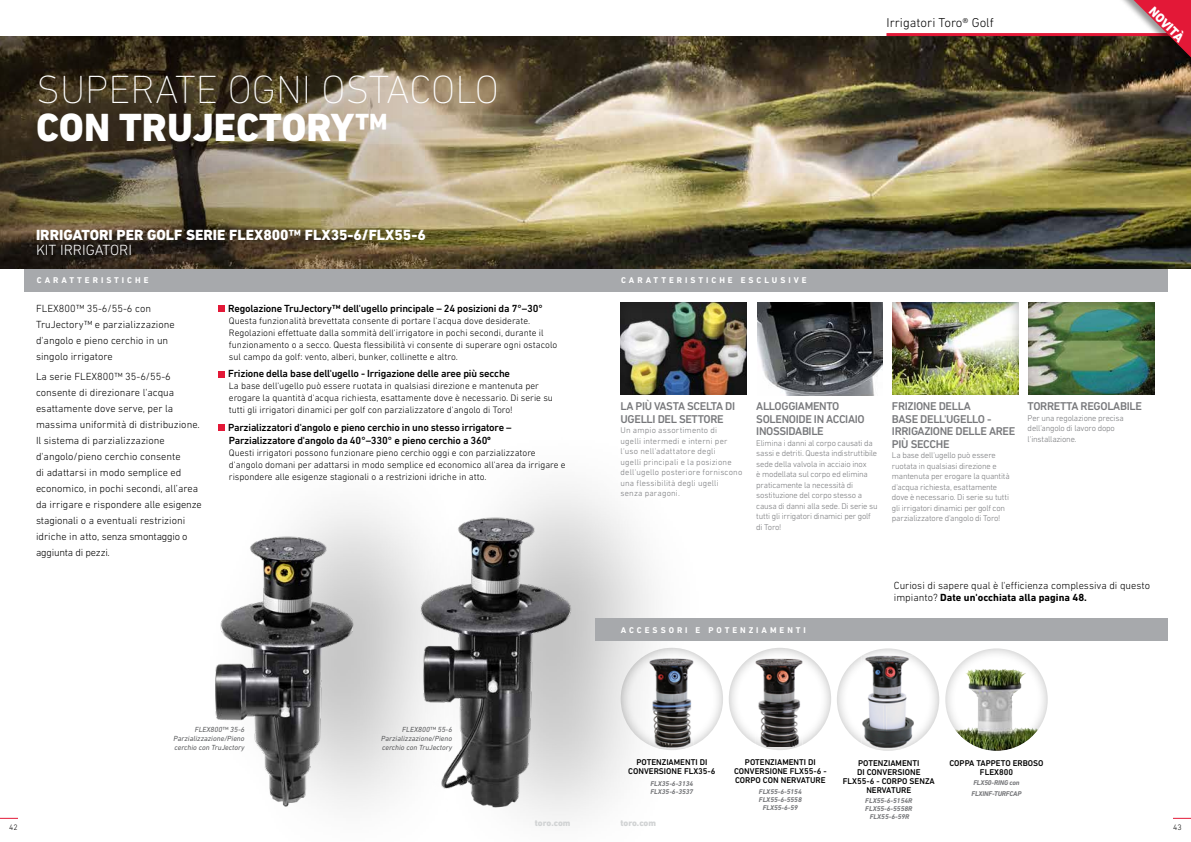
<style>
.page{position:relative;width:1191px;height:842px;background:#fff}
.page>*{position:absolute;margin:0;border:0;box-sizing:border-box;transform-origin:0 0}
.t1{font:200 40px "DIN Next LT Pro";color:#fff}
.t2{font:800 40px "DIN Next LT Pro";color:#fff}
.t3{font:800 15px "DIN Next LT Pro";color:#fff}
.t4{font:300 15px "DIN Next LT Pro";color:#fff}
.t5{font:300 13px "DIN Next LT Pro";color:#000}
.t6{font:800 13px "DIN Next LT Pro";color:#fff}
.t7{font:500 11.5px/12.5px "DIN Next LT Pro";letter-spacing:-.03em;color:#77787b}
.t8{font:300 10.5px/16px "DIN Next LT Pro";color:#000}
.t9{font:500 10.5px/13px "DIN Next LT Pro";letter-spacing:-.02em;color:#000}
.t10{font:300 9.5px/12px "DIN Next LT Pro";color:#000}
.t11{font:800 9px "DIN Next LT Pro";color:#d1d3d4}
.t12{font:300 8.5px/10.5px "DIN Next LT Pro";letter-spacing:-.02em;color:#77787b}
.t13{font:300 8.5px/10.5px "DIN Next LT Pro";letter-spacing:.02em;color:#77787b}
.t14{font:500 8.5px/9px "DIN Next LT Pro";color:#000;text-align:center}
.t15{font:700 8.5px "DIN Next LT Pro";letter-spacing:.35em;color:#fff}
.t16{font:300 8px "DIN Next LT Pro";color:#000}
.t17{font:italic 7.5px/9px "DIN Next LT Pro";color:#58595b;text-align:justify}
.t18{font:italic 700 7px/8px "DIN Next LT Pro";color:#77787b;text-align:center}
.t19{font:italic 700 7px/10.5px "DIN Next LT Pro";letter-spacing:-.02em;color:#77787b}
.s1{font-weight:700}
</style>
<div class="page">
<img style="left:576px;top:36px;width:615px;height:232px">
<img style="left:0;top:36px;width:576px;height:232px">
<div style="left:24px;top:269px;width:1143px;height:23px;background:#a7a9ac"></div>
<div style="left:620px;top:302px;width:128px;height:93px;background:#000;opacity:.3"></div>
<div style="left:836px;top:647px;width:104px;height:104px;background:#000;opacity:.3"></div>
<div style="left:620px;top:647px;width:104px;height:103px;background:#000;opacity:.3"></div>
<div style="left:728px;top:647px;width:104px;height:103px;background:#000;opacity:.3"></div>
<div style="left:199px;top:447px;width:297px;height:395px;background:#000;opacity:.3"></div>
<img style="left:210px;top:529px;width:155px;height:301px">
<div style="left:407px;top:428px;width:306px;height:414px;background:#000;opacity:.3"></div>
<img style="left:419px;top:510px;width:155px;height:301px">
<div style="left:1027px;top:302px;width:128px;height:94px;background:#000;opacity:.3"></div>
<div style="left:945px;top:647px;width:103px;height:104px;background:#000;opacity:.3"></div>
<svg style="left:1173px;top:818px;width:18px;height:1px"></svg>
<svg style="left:0;top:818px;width:18px;height:1px"></svg>
<div style="left:595px;top:619px;width:573px;height:22px;background:#a7a9ac"></div>
<img style="left:757px;top:303px;width:125px;height:92px">
<div style="left:892px;top:301px;width:128px;height:94px;background:#000;opacity:.3"></div>
<hr style="left:886px;top:33px;width:305px;height:3px;background:#e31837">
<div style="left:218px;top:305px;width:6px;height:7px;background:#e31837"></div>
<svg style="left:218px;top:371px;width:6px;height:6px"></svg>
<div style="left:218px;top:424px;width:6px;height:7px;background:#e31837"></div>
<div style="left:1115px;top:0;width:76px;height:75px;background:#000;opacity:.4"></div>
<svg style="left:1133px;top:0;width:58px;height:57px;background:#a73a46"></svg>
<h1 class="t1" style="left:36px;top:66px;width:464px">SUPERATE OGNI OSTACOLO</h1>
<h1 class="t2" style="left:36px;top:103px;width:354px">CON TRUJECTORY™</h1>
<h3 class="t5" style="left:886px;top:15px;width:109px">Irrigatori Toro® Golf</h3>
<h3 class="t6" style="left:1156px;top:4px;width:45px;rotate:45deg">NOVITÀ</h3>
<h2 class="t3" style="left:36px;top:226px;width:391px">IRRIGATORI PER GOLF SERIE FLEX800™ FLX35-6/FLX55-6</h2>
<h2 class="t4" style="left:36px;top:241px;width:98px">KIT IRRIGATORI</h2>
<p class="t15" style="left:37px;top:276px;width:113px">CARATTERISTICHE</p>
<p class="t15" style="left:621px;top:276px;width:187px">CARATTERISTICHE ESCLUSIVE</p>
<p class="t8" style="left:36px;top:300px;width:140px">FLEX800™ 35-6/55-6 con<br>TruJectory™ e parzializzazione d'angolo e pieno cerchio in un singolo irrigatore</p>
<p class="t8" style="left:36px;top:369px;width:167px">La serie FLEX800™ 35-6/55-6 consente di direzionare l'acqua esattamente dove serve, per la massima uniformità di distribuzione.<br>Il sistema di parzializzazione d'angolo/pieno cerchio consente<br>di adattarsi in modo semplice ed economico, in pochi secondi, all’area da irrigare e rispondere alle esigenze stagionali o a eventuali restrizioni idriche in atto, senza smontaggio o aggiunta di pezzi.</p>
<p class="t9" style="left:228px;top:302px;width:316px">Regolazione TruJectory™ dell'ugello principale – 24 posizioni da 7°–30°</p>
<p class="t10" style="left:229px;top:314px;width:330px">Questa funzionalità brevettata consente di portare l'acqua dove desiderate.<br>Regolazioni effettuate dalla sommità dell'irrigatore in pochi secondi, durante il funzionamento o a secco. Questa flessibilità vi consente di superare ogni ostacolo sul campo da golf: vento, alberi, bunker, collinette e altro.</p>
<p class="t9" style="left:228px;top:367px;width:283px">Frizione della base dell'ugello - Irrigazione delle aree più secche</p>
<p class="t10" style="left:229px;top:380px;width:326px">La base dell'ugello può essere ruotata in qualsiasi direzione e mantenuta per erogare la quantità d'acqua richiesta, esattamente dove è necessario. Di serie su tutti gli irrigatori dinamici per golf con parzializzatore d'angolo di Toro!</p>
<p class="t9" style="left:228px;top:421px;width:285px">Parzializzatori d'angolo e pieno cerchio in uno stesso irrigatore –<br>Parzializzatore d'angolo da 40°–330° e pieno cerchio a 360º</p>
<p class="t10" style="left:229px;top:446px;width:338px">Questi irrigatori possono funzionare pieno cerchio oggi e con parzializzatore d'angolo domani per adattarsi in modo semplice ed economico all'area da irrigare e rispondere alle esigenze stagionali o a restrizioni idriche in atto.</p>
<p class="t7" style="left:620px;top:400px;width:116px">LA PIÙ VASTA SCELTA DI<br>UGELLI DEL SETTORE</p>
<p class="t13" style="left:620px;top:425px;width:123px">Un ampio assortimento di<br>ugelli intermedi e interni per l'uso nell'adattatore degli<br>ugelli principali e la posizione dell'ugello posteriore forniscono una flessibilità degli ugelli senza paragoni.</p>
<p class="t7" style="left:756px;top:400px;width:110px">ALLOGGIAMENTO<br>SOLENOIDE IN ACCIAIO<br>INOSSIDABILE</p>
<p class="t12" style="left:756px;top:438px;width:123px">Elimina i danni al corpo causati da sassi e detriti. Questa indistruttibile sede della valvola in acciaio inox<br>è modellata sul corpo ed elimina praticamente la necessità di sostituzione del corpo stesso a causa di danni alla sede. Di serie su tutti gli irrigatori dinamici per golf di Toro!</p>
<p class="t15" style="left:621px;top:625px;width:186px">ACCESSORI E POTENZIAMENTI</p>
<p class="t7" style="left:892px;top:400px;width:125px">FRIZIONE DELLA<br>BASE DELL'UGELLO -<br>IRRIGAZIONE DELLE AREE<br>PIÙ SECCHE</p>
<p class="t12" style="left:892px;top:450px;width:119px">La base dell'ugello può essere ruotata in qualsiasi direzione e mantenuta per erogare la quantità d'acqua richiesta, esattamente dove è necessario. Di serie su tutti gli irrigatori dinamici per golf con parzializzatore d'angolo di Toro!</p>
<p class="t7" style="left:1027px;top:400px;width:116px">TORRETTA REGOLABILE</p>
<p class="t12" style="left:1027px;top:413px;width:98px">Per una regolazione precisa dell’angolo di lavoro dopo l'installazione.</p>
<p class="t8" style="left:894px;top:579px;width:258px;line-height:12.6px">Curiosi di sapere qual è l'efficienza complessiva di questo impianto? <span class="s1">Date un'occhiata alla pagina 48.</span></p>
<p class="t17" style="left:174px;top:725px;width:72px;text-indent:21px">FLEX800™ 35-6<br>Parzializzazione/Pieno cerchio con TruJectory</p>
<p class="t17" style="left:381px;top:725px;width:72px;text-indent:21px">FLEX800™ 55-6<br>Parzializzazione/Pieno cerchio con TruJectory</p>
<p class="t14" style="left:628px;top:758px;width:89px">POTENZIAMENTI DI<br>CONVERSIONE FLX35-6</p>
<p class="t18" style="left:650px;top:780px;width:44px;text-align:left">FLX35-6-3134<br>FLX35-6-3537</p>
<p class="t14" style="left:734px;top:758px;width:94px">POTENZIAMENTI DI<br>CONVERSIONE FLX55-6 -<br>CORPO CON NERVATURE</p>
<p class="t18" style="left:759px;top:787px;width:44px">FLX55-6-5154<br>FLX55-6-5558<br>FLX55-6-59</p>
<p class="t14" style="left:949px;top:758px;width:96px">COPPA TAPPETO ERBOSO<br>FLEX800</p>
<p class="t19" style="left:971px;top:777px;width:52px">FLX50-RING con<br>FLXINF-TURFCAP</p>
<p class="t14" style="left:843px;top:758px;width:93px">POTENZIAMENTI<br>DI CONVERSIONE<br>FLX55‑6 - CORPO SENZA<br>NERVATURE</p>
<p class="t18" style="left:865px;top:797px;width:49px">FLX55-6-5154R<br>FLX55-6-5558R<br>FLX55-6-59R</p>
<p class="t11" style="left:535px;top:818px;width:37px">toro.com</p>
<p class="t11" style="left:620px;top:818px;width:37px">toro.com</p>
<p class="t16" style="left:9px;top:823px;width:10px">42</p>
<p class="t16" style="left:1173px;top:823px;width:10px">43</p>
</div>
